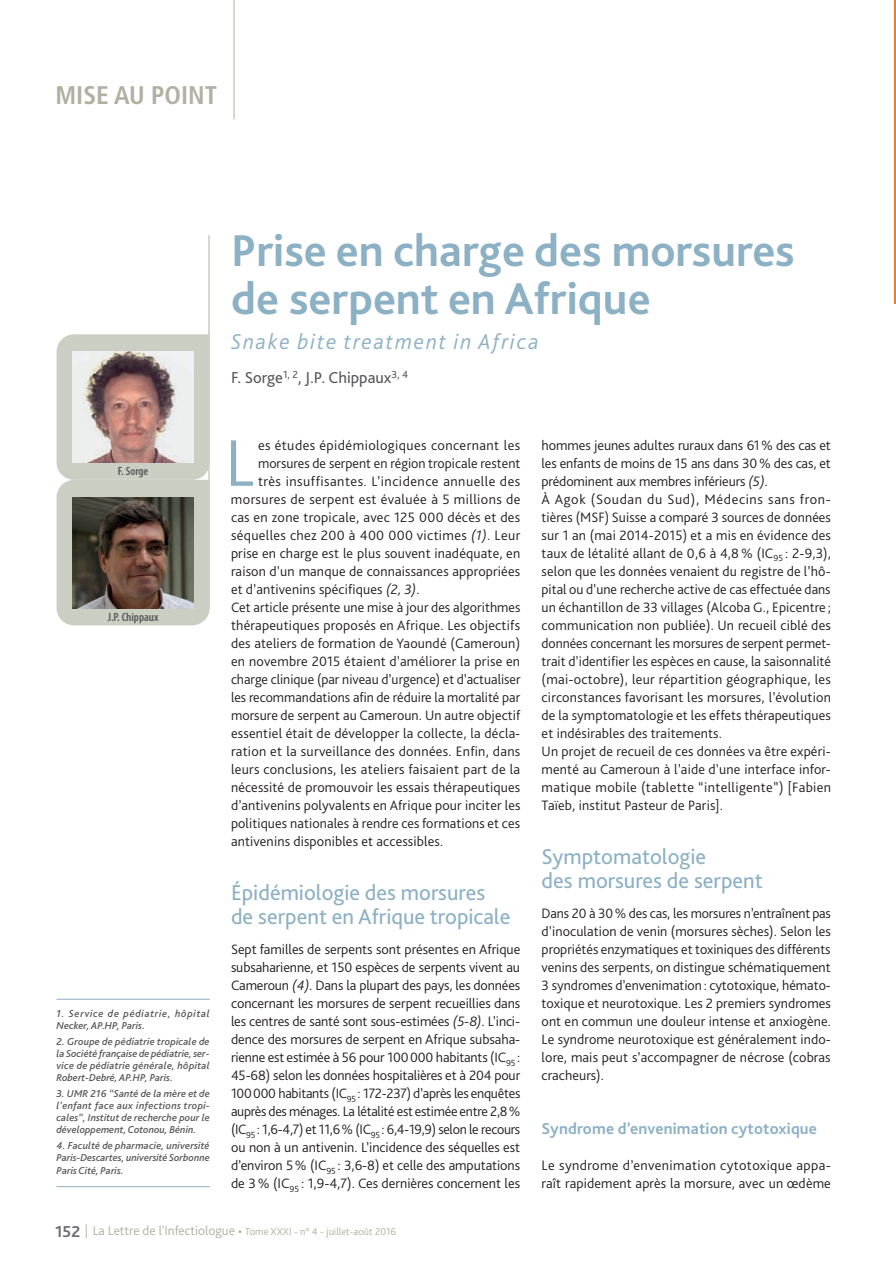
<style>
.page{position:relative;width:896px;height:1266px;background:#fff}
.page>*{position:absolute;margin:0;border:0;box-sizing:border-box;transform-origin:0 0}
.t1{font:300 68.85px "Bliss Pro";color:#8cb0c4}
.t2{font:700 46.5px/48px "Bliss Pro";color:#8cb0c4}
.t3{font:700 condensed 25.5px "Frutiger LT Std";color:#b1b0a3}
.t4{font:22.5px/24px "Bliss Pro";color:#8cb0c4}
.t5{font:italic 300 22.5px "Bliss Pro";letter-spacing:.08em;color:#8cb0c4}
.t6{font:700 16.5px "Bliss Pro";letter-spacing:.01em;color:#8cb0c4}
.t7{font:16.5px "Bliss Pro";color:#57585a}
.t8{font:300 14.25px/18px "Bliss Pro";letter-spacing:.01em;color:#231f20;text-align:justify}
.t9{font:300 14.25px "Bliss Pro";letter-spacing:.035em;color:#231f20}
.t10{font:300 14.25px "Bliss Pro";letter-spacing:.03em;color:#231f20}
.t11{font:600 condensed 12px "Myriad Pro";color:#57585a}
.t12{font:italic 500 10.5px/12px "Bliss Pro";color:#57585a;text-align:justify}
.t13{font:300 10.5px "Bliss Pro";color:#b1b0a3}
.t14{font:italic 500 10.5px/12px "Bliss Pro";letter-spacing:.06em;color:#57585a}
.s1{font-style:italic}
.s2{font-weight:700;font-size:16.5px;color:#6c6d70}
.s3{font-size:13.5px}
</style>
<div class="page">
<hr style="left:894px;top:0;width:1px;height:303px;background:#f47921">
<hr style="left:208px;top:235px;width:2px;height:373px;background:#cbcec2">
<svg style="left:57px;top:334px;width:153px;height:291px;background:#999489"></svg>
<img style="left:72px;top:352px;width:121px;height:110px">
<hr style="left:234px;top:0;width:1px;height:119px;background:#b1b0a3">
<hr style="left:57px;top:998px;width:153px;height:1px;background:#8cb0c4">
<hr style="left:57px;top:1186px;width:153px;height:1px;background:#8cb0c4">
<p class="t3" style="left:55px;top:80px;width:163px">MISE AU POINT</p>
<p class="t11" style="left:118px;top:464px;width:32px">F. Sorge</p>
<p class="t11" style="left:108px;top:610px;width:52px">J.P. Chippaux</p>
<p class="t14" style="left:57px;top:1006px;width:155px">1. Service de pédiatrie, hôpital<br>Necker, AP.HP, Paris.</p>
<p class="t12" style="left:57px;top:1035px;width:155px">2. Groupe de pédiatrie tropicale de la Société française de pédiatrie, ser&shy;vice de pédiatrie générale, hôpital Robert-Debré, AP.HP, Paris.</p>
<p class="t12" style="left:57px;top:1087px;width:155px">3. UMR 216 “Santé de la mère et de l’enfant face aux infections tropi&shy;cales”, Institut de recherche pour le développement, Cotonou, Bénin.</p>
<p class="t12" style="left:57px;top:1139px;width:155px">4. Faculté de pharmacie, université Paris-Descartes, université Sorbonne Paris Cité, Paris.</p>
<p class="t2" style="left:231px;top:225px;width:565px">Prise en charge des morsures de serpent en Afrique</p>
<p class="t5" style="left:231px;top:328px;width:309px">Snake bite treatment in Africa</p>
<p class="t7" style="left:231px;top:367px;width:179px">F. Sorge<sup>1,</sup> <sup>2</sup>, J.P. Chippaux<sup>3,</sup> <sup>4</sup></p>
<p class="t1" style="left:225px;top:420px;width:31px">L</p>
<p class="t10" style="left:258px;top:436px;width:264px">es études épidémiologiques concernant les</p>
<p class="t8" style="left:258px;top:453px;width:264px">morsures de serpent en région tropicale restent</p>
<p class="t9" style="left:258px;top:472px;width:264px">très insuffisantes. L’incidence annuelle des</p>
<p class="t8" style="left:231px;top:489px;width:291px">morsures de serpent est évaluée à 5 millions de</p>
<p class="t8" style="left:231px;top:507px;width:291px">cas en zone tropicale, avec 125 000 décès et des</p>
<p class="t8" style="left:231px;top:525px;width:291px">séquelles chez 200 à 400 000 victimes <span class="s1">(1)</span>. Leur</p>
<p class="t8" style="left:231px;top:543px;width:291px">prise en charge est le plus souvent inadéquate, en</p>
<p class="t8" style="left:231px;top:561px;width:290px">raison d’un manque de connaissances appropriées</p>
<p class="t8" style="left:231px;top:579px;width:190px">et d’antivenins spécifiques <span class="s1">(2, 3)</span>.</p>
<p class="t8" style="left:231px;top:597px;width:291px">Cet article présente une mise à jour des algorithmes</p>
<p class="t8" style="left:231px;top:615px;width:290px">thérapeutiques proposés en Afrique. Les objectifs</p>
<p class="t8" style="left:231px;top:633px;width:290px">des ateliers de formation de Yaoundé (Cameroun)</p>
<p class="t8" style="left:231px;top:651px;width:291px">en novembre 2015 étaient d’améliorer la prise en</p>
<p class="t8" style="left:231px;top:669px;width:291px">charge clinique (par niveau d’urgence) et d’actualiser</p>
<p class="t8" style="left:231px;top:687px;width:291px">les recommandations afin de réduire la mortalité par</p>
<p class="t8" style="left:231px;top:705px;width:291px">morsure de serpent au Cameroun. Un autre objectif</p>
<p class="t8" style="left:231px;top:723px;width:291px">essentiel était de développer la collecte, la décla-</p>
<p class="t8" style="left:231px;top:741px;width:291px">ration et la surveillance des données. Enfin, dans</p>
<p class="t8" style="left:231px;top:759px;width:291px">leurs conclusions, les ateliers faisaient part de la</p>
<p class="t8" style="left:231px;top:777px;width:291px">nécessité de promouvoir les essais thérapeutiques</p>
<p class="t8" style="left:231px;top:795px;width:291px">d’antivenins polyvalents en Afrique pour inciter les</p>
<p class="t8" style="left:231px;top:813px;width:290px">politiques nationales à rendre ces formations et ces</p>
<p class="t8" style="left:231px;top:831px;width:214px">antivenins disponibles et accessibles.</p>
<p class="t4" style="left:231px;top:880px;width:281px">Épidémiologie des morsures de serpent en Afrique tropicale</p>
<p class="t8" style="left:231px;top:939px;width:291px">Sept familles de serpents sont présentes en Afrique subsaharienne, et 150 espèces de serpents vivent au Cameroun <span class="s1">(4)</span>. Dans la plupart des pays, les données concernant les morsures de serpent recueillies dans les centres de santé sont sous-estimées <span class="s1">(5-8)</span>. L’inci&shy;dence des morsures de serpent en Afrique subsaha&shy;rienne est estimée à 56 pour 100000 habitants (IC<sub>95</sub> :<br>45-68) selon les données hospitalières et à 204 pour 100000 habitants (IC<sub>95</sub> : 172-237) d’après les enquêtes auprès des ménages. La létalité est estimée entre 2,8% (IC<sub>95</sub> : 1,6-4,7) et 11,6% (IC<sub>95</sub> : 6,4-19,9) selon le recours ou non à un antivenin. L’incidence des séquelles est d’environ 5% (IC<sub>95</sub> : 3,6-8) et celle des amputations de 3% (IC<sub>95</sub> : 1,9-4,7). Ces dernières concernent les</p>
<p class="t8" style="left:541px;top:435px;width:291px;text-align:left">hommes jeunes adultes ruraux dans 61% des cas et les enfants de moins de 15 ans dans 30% des cas, et prédominent aux membres inférieurs <span class="s1">(5)</span>.<br>À Agok (Soudan du Sud), Médecins sans fron&shy;tières (MSF) Suisse a comparé 3 sources de données sur 1 an (mai 2014-2015) et a mis en évidence des taux de létalité allant de 0,6 à 4,8 % (IC<sub>95</sub> : 2-9,3), selon que les données venaient du registre de l’hô&shy;pital ou d’une recherche active de cas effectuée dans un échantillon de 33 villages (Alcoba G., Epicentre ; communication non publiée). Un recueil ciblé des données concernant les morsures de serpent permet&shy;trait d’identifier les espèces en cause, la saisonnalité (mai-octobre), leur répartition géographique, les circonstances favorisant les morsures, l’évolution de la symptomatologie et les effets thérapeutiques et indésirables des traitements.<br>Un projet de recueil de ces données va être expéri&shy;menté au Cameroun à l’aide d’une interface infor&shy;matique mobile (tablette “intelligente”) [Fabien Taïeb, institut Pasteur de Paris].</p>
<p class="t4" style="left:541px;top:844px;width:223px">Symptomatologie<br>des morsures de serpent</p>
<p class="t8" style="left:541px;top:903px;width:291px">Dans 20 à 30% des cas, les morsures n’entraînent pas d’inoculation de venin (morsures sèches). Selon les propriétés enzymatiques et toxiniques des différents venins des serpents, on distingue schématiquement 3 syndromes d’envenimation: cytotoxique, hémato&shy;toxique et neurotoxique. Les 2 premiers syndromes ont en commun une douleur intense et anxiogène.<br>Le syndrome neurotoxique est généralement indo&shy;lore, mais peut s’accompagner de nécrose (cobras cracheurs).</p>
<p class="t6" style="left:541px;top:1118px;width:277px">Syndrome d’envenimation cytotoxique</p>
<p class="t8" style="left:541px;top:1155px;width:291px">Le syndrome d’envenimation cytotoxique appa&shy;raît rapidement après la morsure, avec un œdème</p>
<p class="t13" style="left:55px;top:1224px;width:342px"><span class="s2">152</span> <span class="s3">| La Lettre de l'Infectiologue •</span> Tome XXXI - n° 4 - juillet-août 2016</p>
</div>
